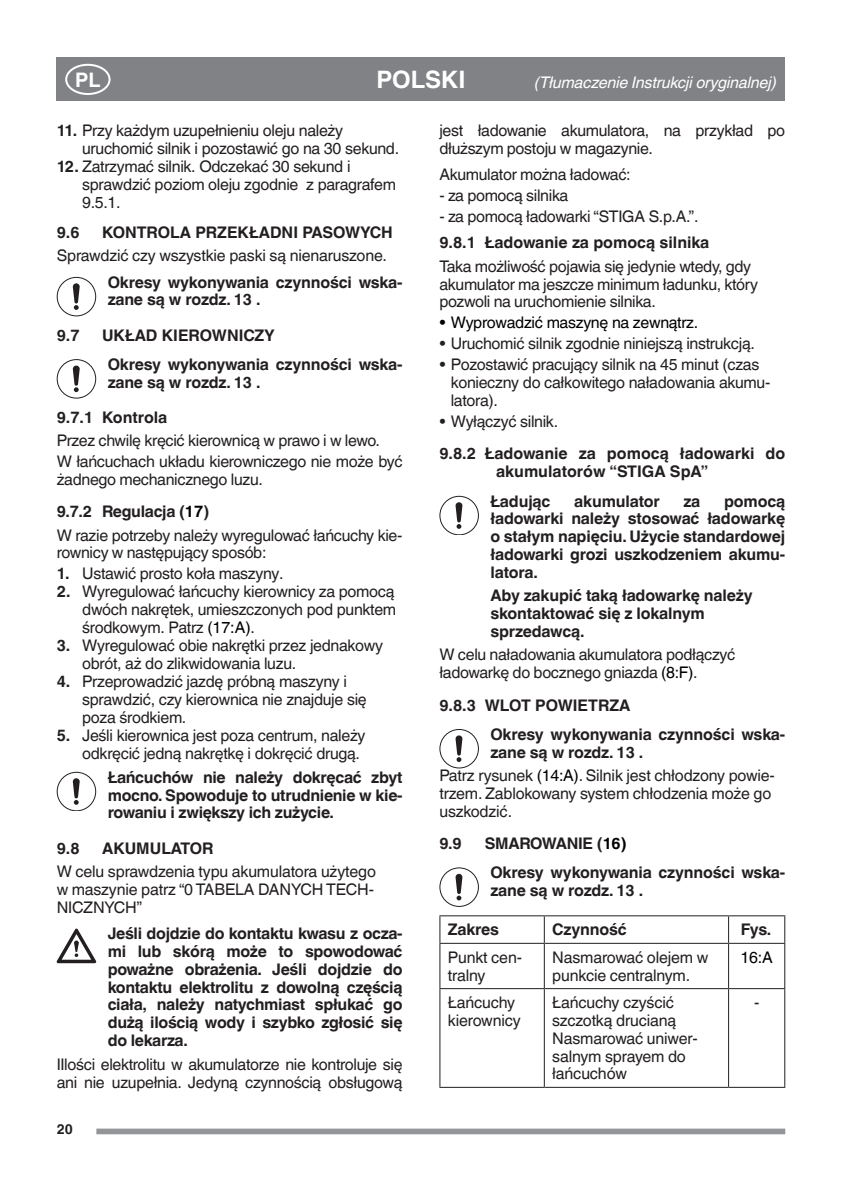
<style>
.page{position:relative;width:842px;height:1191px;background:#fff}
.page>*{position:absolute;margin:0;border:0;box-sizing:border-box;transform-origin:0 0}
.t1{font:700 24px "Helvetica World";color:#fff}
.t2{font:700 20px "Helvetica World";color:#fff}
.t3{font:16px/17.8px "Helvetica World";letter-spacing:-.02em;color:#231f20}
.t4{font:700 16px/17.8px "Helvetica World";letter-spacing:-.01em;color:#231f20}
.t5{font:italic 16px "Helvetica World";letter-spacing:-.01em;color:#fff}
.t6{font:16px "Helvetica World";letter-spacing:-.02em;color:#000001}
.t7{font:700 14px "Helvetica World";color:#231f20}
.s1{font-weight:700}
.s2{font-weight:700;color:#000001}
.s3{color:#000001}
</style>
<div class="page">
<div style="left:57px;top:58px;width:728px;height:43px;background:#808285"></div>
<div style="left:96px;top:1128px;width:689px;height:6px;background:#939598"></div>
<div style="left:65px;top:64px;width:46px;height:31px;border:2px solid #fff;border-radius:50%"></div>
<div style="left:57px;top:277px;width:39px;height:39px;border:1px solid #231f20;border-radius:50%"></div>
<svg style="left:73px;top:283px;width:7px;height:27px"></svg>
<div style="left:57px;top:359px;width:39px;height:39px;border:1px solid #231f20;border-radius:50%"></div>
<svg style="left:73px;top:365px;width:7px;height:27px"></svg>
<div style="left:57px;top:772px;width:39px;height:39px;border:1px solid #231f20;border-radius:50%"></div>
<svg style="left:73px;top:778px;width:7px;height:27px"></svg>
<svg style="left:57px;top:928px;width:39px;height:35px"></svg>
<div style="left:439px;top:496px;width:40px;height:39px;border:1px solid #231f20;border-radius:50%"></div>
<svg style="left:455px;top:502px;width:7px;height:27px"></svg>
<div style="left:439px;top:729px;width:40px;height:39px;border:1px solid #231f20;border-radius:50%"></div>
<svg style="left:455px;top:735px;width:7px;height:27px"></svg>
<div style="left:439px;top:867px;width:40px;height:39px;border:1px solid #231f20;border-radius:50%"></div>
<svg style="left:455px;top:874px;width:7px;height:26px"></svg>
<hr style="left:439px;top:915px;width:105px;height:1px;background:#231f20">
<svg style="left:439px;top:916px;width:1px;height:26px"></svg>
<hr style="left:544px;top:915px;width:185px;height:1px;background:#231f20">
<svg style="left:544px;top:916px;width:1px;height:26px"></svg>
<hr style="left:729px;top:915px;width:56px;height:1px;background:#231f20">
<svg style="left:728px;top:916px;width:1px;height:26px"></svg>
<svg style="left:784px;top:916px;width:1px;height:26px"></svg>
<hr style="left:439px;top:942px;width:105px;height:1px;background:#231f20">
<hr style="left:439px;top:943px;width:1px;height:45px;background:#231f20">
<hr style="left:544px;top:942px;width:185px;height:1px;background:#231f20">
<hr style="left:544px;top:943px;width:1px;height:45px;background:#231f20">
<hr style="left:729px;top:942px;width:56px;height:1px;background:#231f20">
<hr style="left:728px;top:943px;width:1px;height:45px;background:#231f20">
<hr style="left:784px;top:943px;width:1px;height:45px;background:#231f20">
<hr style="left:439px;top:988px;width:105px;height:1px;background:#231f20">
<hr style="left:439px;top:989px;width:1px;height:97px;background:#231f20">
<hr style="left:544px;top:988px;width:185px;height:1px;background:#231f20">
<hr style="left:544px;top:989px;width:1px;height:97px;background:#231f20">
<hr style="left:729px;top:988px;width:56px;height:1px;background:#231f20">
<hr style="left:728px;top:989px;width:1px;height:97px;background:#231f20">
<hr style="left:784px;top:989px;width:1px;height:97px;background:#231f20">
<hr style="left:439px;top:1086px;width:105px;height:1px;background:#231f20">
<hr style="left:544px;top:1086px;width:185px;height:1px;background:#231f20">
<hr style="left:729px;top:1086px;width:56px;height:1px;background:#231f20">
<p class="t2" style="left:75px;top:68px;width:27px">PL</p>
<h1 class="t1" style="left:376px;top:66px;width:91px">POLSKI</h1>
<p class="t5" style="left:534px;top:73px;width:244px">(Tłumaczenie Instrukcji oryginalnej)</p>
<p class="t3" style="left:82px;top:122px;width:318px;text-indent:-26px"><span class="s1">11.</span> Przy każdym uzupełnieniu oleju należy uruchomić silnik i pozostawić go na 30 sekund.</p>
<p class="t3" style="left:82px;top:158px;width:315px;text-indent:-26px"><span class="s1">12.</span> Zatrzymać silnik. Odczekać 30 sekund i sprawdzić poziom oleju zgodnie z paragrafem<br>9.5.1.</p>
<p class="t4" style="left:57px;top:223px;width:24px">9.6</p>
<p class="t4" style="left:102px;top:223px;width:292px">KONTROLA PRZEKŁADNI PASOWYCH</p>
<p class="t3" style="left:57px;top:247px;width:332px">Sprawdzić czy wszystkie paski są nienaruszone.</p>
<p class="t4" style="left:108px;top:273px;width:296px">Okresy wykonywania czynności wska&shy;zane są w rozdz. 13 .</p>
<p class="t4" style="left:57px;top:326px;width:24px">9.7</p>
<p class="t4" style="left:108px;top:320px;width:296px;line-height:29.2px;text-indent:-6px">UKŁAD KIEROWNICZY<br>Okresy wykonywania czynności wska-</p>
<p class="t4" style="left:108px;top:373px;width:154px">zane są w rozdz. 13 .</p>
<p class="t4" style="left:57px;top:408px;width:112px">9.7.1 Kontrola</p>
<p class="t3" style="left:57px;top:430px;width:347px;line-height:20.6px">Przez chwilę kręcić kierownicą w prawo i w lewo.<br>W łańcuchach układu kierowniczego nie może być</p>
<p class="t3" style="left:57px;top:463px;width:208px;line-height:32.4px">żadnego mechanicznego luzu.<br><span class="s1">9.7.2 Regulacja (</span><span class="s2">17</span><span class="s1">)</span></p>
<p class="t3" style="left:57px;top:526px;width:347px">W razie potrzeby należy wyregulować łańcuchy kie&shy;rownicy w następujący sposób:</p>
<p class="t3" style="left:57px;top:565px;width:228px"><span class="s1">1.</span> Ustawić prosto koła maszyny.</p>
<p class="t3" style="left:82px;top:583px;width:315px;text-align:justify;text-indent:-26px"><span class="s1">2.</span> Wyregulować łańcuchy kierownicy za pomocą dwóch nakrętek, umieszczonych pod punktem środkowym. Patrz <span class="s3">(17:A)</span>.</p>
<p class="t3" style="left:82px;top:637px;width:302px;text-indent:-26px"><span class="s1">3.</span> Wyregulować obie nakrętki przez jednakowy obrót, aż do zlikwidowania luzu.</p>
<p class="t3" style="left:82px;top:673px;width:286px;text-indent:-26px"><span class="s1">4.</span> Przeprowadzić jazdę próbną maszyny i sprawdzić, czy kierownica nie znajduje się poza środkiem.</p>
<p class="t3" style="left:82px;top:727px;width:285px;text-indent:-26px"><span class="s1">5.</span> Jeśli kierownica jest poza centrum, należy odkręcić jedną nakrętkę i dokręcić drugą.</p>
<p class="t4" style="left:108px;top:768px;width:296px;text-align:justify">Łańcuchów nie należy dokręcać zbyt mocno. Spowoduje to utrudnienie w kie&shy;rowaniu i zwiększy ich zużycie.</p>
<p class="t4" style="left:57px;top:839px;width:24px">9.8</p>
<p class="t4" style="left:102px;top:839px;width:113px">AKUMULATOR</p>
<p class="t3" style="left:57px;top:862px;width:321px;text-align:justify">W celu sprawdzenia typu akumulatora użytego w maszynie patrz “0 TABELA DANYCH TECH-NICZNYCH”</p>
<p class="t4" style="left:108px;top:924px;width:296px;text-align:justify">Jeśli dojdzie do kontaktu kwasu z ocza&shy;mi lub skórą może to spowodować poważne obrażenia. Jeśli dojdzie do kontaktu elektrolitu z dowolną częścią ciała, należy natychmiast spłukać go dużą ilością wody i szybko zgłosić się do lekarza.</p>
<p class="t3" style="left:57px;top:1055px;width:347px">IIlości elektrolitu w akumulatorze nie kontroluje się ani nie uzupełnia. Jedyną czynnością obsługową</p>
<p class="t3" style="left:439px;top:122px;width:347px">jest ładowanie akumulatora, na przykład po dłuższym postoju w magazynie.</p>
<p class="t3" style="left:439px;top:166px;width:193px">Akumulator można ładować:</p>
<p class="t3" style="left:439px;top:186px;width:130px">- za pomocą silnika</p>
<p class="t3" style="left:439px;top:207px;width:261px">- za pomocą ładowarki “STIGA S.p.A.”.</p>
<p class="t4" style="left:439px;top:234px;width:272px">9.8.1 Ładowanie za pomocą silnika</p>
<p class="t3" style="left:439px;top:257px;width:320px">Taka możliwość pojawia się jedynie wtedy, gdy akumulator ma jeszcze minimum ładunku, który pozwoli na uruchomienie silnika.</p>
<p class="t6" style="left:439px;top:313px;width:260px">• Wyprowadzić maszynę na zewnątrz.</p>
<p class="t3" style="left:439px;top:335px;width:317px">• Uruchomić silnik zgodnie niniejszą instrukcją.</p>
<p class="t3" style="left:451px;top:355px;width:321px;text-indent:-11px">• Pozostawić pracujący silnik na 45 minut (czas konieczny do całkowitego naładowania akumu&shy;latora).</p>
<p class="t3" style="left:439px;top:412px;width:120px">• Wyłączyć silnik.</p>
<p class="t4" style="left:496px;top:444px;width:291px;text-indent:-57px">9.8.2 Ładowanie za pomocą ładowarki do akumulatorów “STIGA SpA”</p>
<p class="t4" style="left:490px;top:492px;width:62px">Ładując</p>
<p class="t4" style="left:574px;top:492px;width:87px">akumulator</p>
<p class="t4" style="left:684px;top:492px;width:18px">za</p>
<p class="t4" style="left:490px;top:492px;width:296px;text-align:justify;text-indent:234px">pomocą ładowarki należy stosować ładowarkę o stałym napięciu. Użycie standardowej ładowarki grozi uszkodzeniem akumu&shy;latora.</p>
<p class="t4" style="left:490px;top:587px;width:264px">Aby zakupić taką ładowarkę należy skontaktować się z lokalnym sprzedawcą.</p>
<p class="t3" style="left:439px;top:646px;width:297px">W celu naładowania akumulatora podłączyć ładowarkę do bocznego gniazda <span class="s3">(8:F)</span>.</p>
<p class="t4" style="left:490px;top:690px;width:296px;line-height:29.2px;text-indent:-51px">9.8.3 WLOT POWIETRZA<br>Okresy wykonywania czynności wska-</p>
<p class="t3" style="left:439px;top:740px;width:337px;line-height:23.4px;text-indent:51px"><span class="s1">zane są w rozdz. 13 .<br></span>Patrz rysunek <span class="s3">(14:A)</span>. Silnik jest chłodzony powie-</p>
<p class="t3" style="left:439px;top:784px;width:333px">trzem. Zablokowany system chłodzenia może go uszkodzić.</p>
<p class="t4" style="left:439px;top:834px;width:24px">9.9</p>
<p class="t4" style="left:490px;top:829px;width:296px;line-height:29.2px;text-indent:-6px">SMAROWANIE (<span class="s3">16)<br></span>Okresy wykonywania czynności wska-</p>
<p class="t4" style="left:490px;top:881px;width:154px">zane są w rozdz. 13 .</p>
<p class="t4" style="left:448px;top:921px;width:53px">Zakres</p>
<p class="t4" style="left:552px;top:921px;width:76px">Czynność</p>
<p class="t4" style="left:741px;top:921px;width:30px">Fys.</p>
<p class="t3" style="left:448px;top:948px;width:76px">Punkt cen&shy;tralny</p>
<p class="t3" style="left:552px;top:948px;width:158px">Nasmarować olejem w punkcie centralnym.</p>
<p class="t6" style="left:740px;top:948px;width:34px">16:A</p>
<p class="t3" style="left:448px;top:993px;width:74px">Łańcuchy kierownicy</p>
<p class="t3" style="left:552px;top:993px;width:147px">Łańcuchy czyścić szczotką drucianą<br>Nasmarować uniwer&shy;salnym sprayem do łańcuchów</p>
<p class="t3" style="left:754px;top:993px;width:7px">-</p>
<p class="t7" style="left:57px;top:1121px;width:18px">20</p>
</div>
